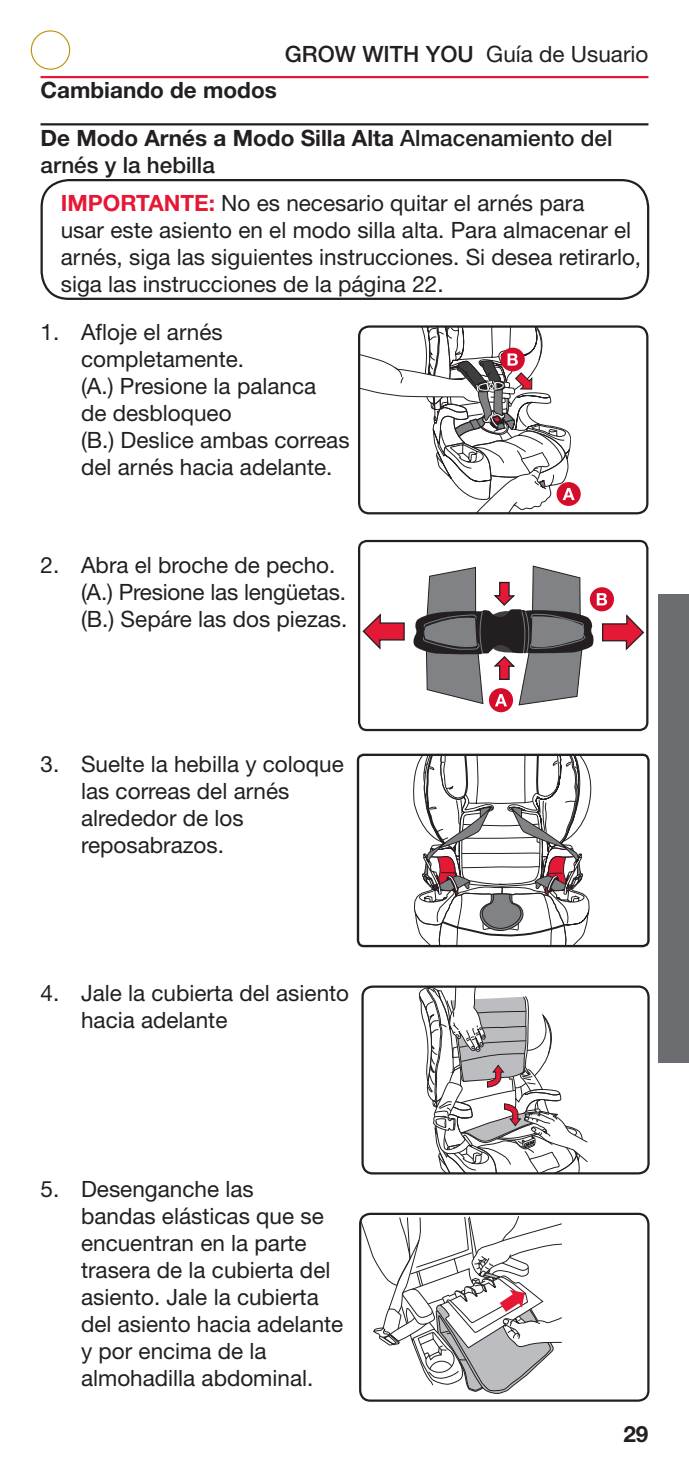
<style>
.page{position:relative;width:689px;height:1458px;background:#fff}
.page>*{position:absolute;margin:0;border:0;box-sizing:border-box;transform-origin:0 0}
.t1{font:22.5px/27px "Helvetica Neue LT Std";color:#231f20}
.Header2{font:500 22.5px/27px "Helvetica Neue LT Std";color:#231f20}
.Header1{font:700 22.5px "Helvetica Neue LT Std";color:#231f20}
.s1{font-weight:500}
.s2{font-weight:700}
.s3{font-weight:700;color:#e51836}
</style>
<div class="page">
<div style="left:31px;top:30px;width:39px;height:40px;border:1px solid #bb9006;border-radius:50%"></div>
<div style="left:658px;top:595px;width:30px;height:468px;background:#6c6d70"></div>
<hr style="left:40px;top:76px;width:608px;height:2px;background:#e51836">
<hr style="left:40px;top:123px;width:608px;height:2px;background:#231f20">
<div style="left:40px;top:179px;width:609px;height:121px;border:2px solid #231f20;border-radius:27px"></div>
<svg style="left:362px;top:613px;width:43px;height:37px"></svg>
<div style="left:358px;top:540px;width:290px;height:191px;border:2px solid #231f20;border-radius:8px"></div>
<div style="left:489px;top:688px;width:24px;height:24px;background:#d30d2b;border-radius:50%"></div>
<svg style="left:413px;top:566px;width:231px;height:140px"></svg>
<svg style="left:419px;top:989px;width:168px;height:183px"></svg>
<div style="left:361px;top:986px;width:288px;height:189px;border:2px solid #231f20;border-radius:10px"></div>
<svg style="left:413px;top:757px;width:178px;height:187px"></svg>
<div style="left:357px;top:754px;width:292px;height:193px;border:2px solid #231f20;border-radius:6px"></div>
<div style="left:359px;top:1213px;width:290px;height:189px;border:2px solid #231f20;border-radius:10px"></div>
<svg style="left:360px;top:1216px;width:201px;height:179px"></svg>
<div style="left:358px;top:325px;width:290px;height:189px;border:2px solid #231f20;border-radius:10px"></div>
<div style="left:556px;top:482px;width:24px;height:24px;background:#d30d2b;border-radius:50%"></div>
<svg style="left:359px;top:327px;width:215px;height:186px"></svg>
<p class="t1" style="left:285px;top:40px;width:365px"><span class="s1">GROW WITH YOU</span> Guía de Usuario</p>
<p class="Header1" style="left:40px;top:77px;width:238px">Cambiando de modos</p>
<p class="Header2" style="left:40px;top:124px;width:573px"><span class="s2">De Modo Arnés a Modo Silla Alta</span> Almacenamiento del arnés y la hebilla</p>
<p class="t1" style="left:61px;top:190px;width:582px"><span class="s3">IMPORTANTE:</span> No es necesario quitar el arnés para<br>usar este asiento en el modo silla alta. Para almacenar el arnés, siga las siguientes instrucciones. Si desea retirarlo, siga las instrucciones de la página 22.</p>
<p class="t1" style="left:81px;top:318px;width:270px;text-indent:-40px">1. Afloje el arnés completamente.<br>(A.) Presione la palanca<br>de desbloqueo<br>(B.) Deslice ambas correas del arnés hacia adelante.</p>
<p class="t1" style="left:81px;top:551px;width:264px;text-indent:-40px">2. Abra el broche de pecho. (A.) Presione las lengüetas. (B.) Sepáre las dos piezas.</p>
<p class="t1" style="left:81px;top:750px;width:264px;text-indent:-40px">3. Suelte la hebilla y coloque las correas del arnés alrededor de los reposabrazos.</p>
<p class="t1" style="left:81px;top:979px;width:269px;text-indent:-40px">4. Jale la cubierta del asiento hacia adelante</p>
<p class="t1" style="left:81px;top:1175px;width:264px;text-indent:-40px">5. Desenganche las<br>bandas elásticas que se encuentran en la parte trasera de la cubierta del asiento. Jale la cubierta del asiento hacia adelante y por encima de la almohadilla abdominal.</p>
<p class="Header1" style="left:623px;top:1421px;width:27px">29</p>
</div>
